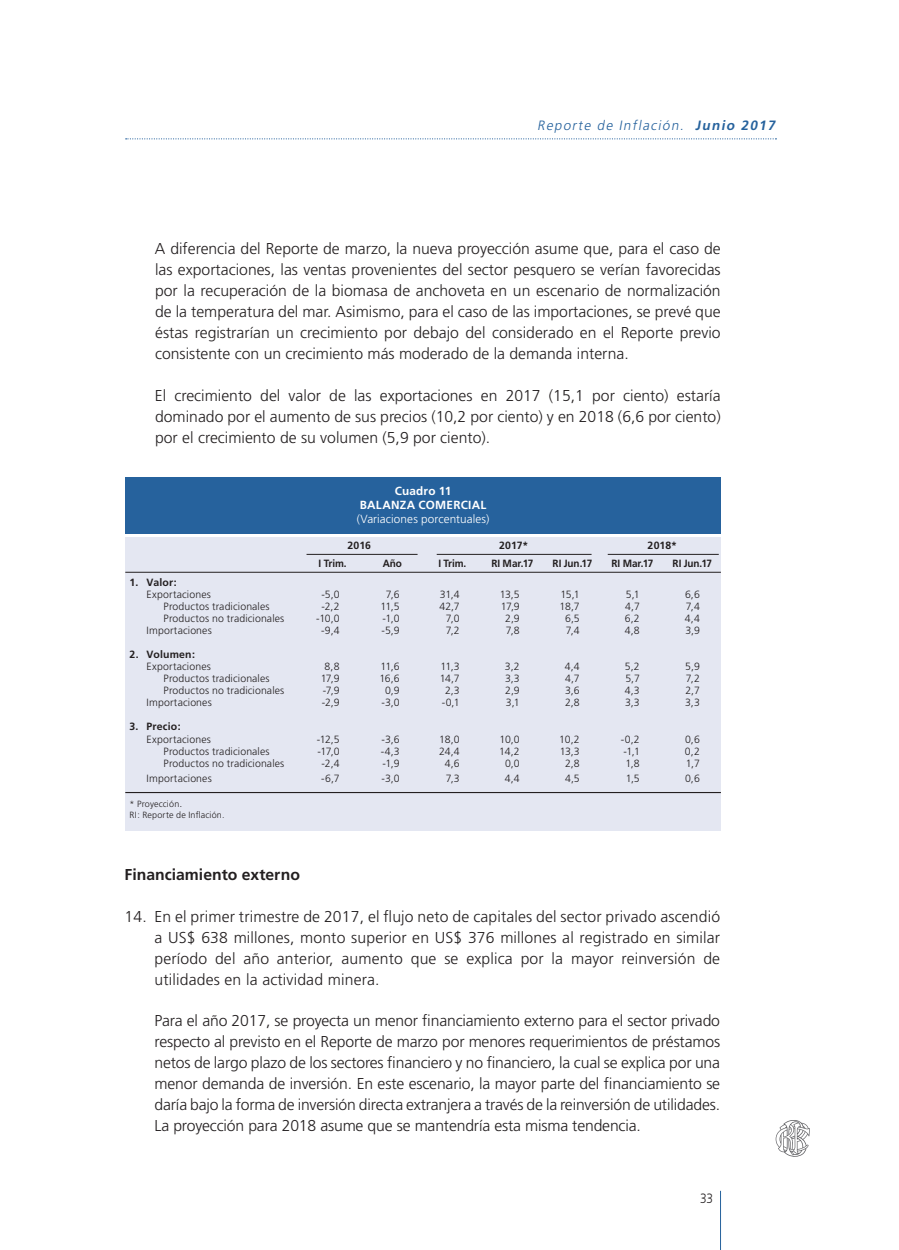
<style>
.page{position:relative;width:899px;height:1250px;background:#fff}
.page>*{position:absolute;margin:0;border:0;box-sizing:border-box;transform-origin:0 0}
.t1{font:300 15.75px/21px "Frutiger";color:#231f20;text-align:justify}
.t2{font:700 15.75px "Frutiger";color:#231f20}
.t3{font:italic 300 13.5px "Frutiger";color:#26629d}
.t4{font:300 13.5px "Frutiger";color:#231f20;scale:.88 1}
.t5{font:300 11.7px "Frutiger";letter-spacing:.01em;color:#fff}
.t6{font:700 11.7px/14.1px "Frutiger";letter-spacing:.02em;color:#fff;text-align:center}
.t7{font:300 10.5px "Frutiger";letter-spacing:.015em;color:#231f20}
.t8{font:700 10.5px "Frutiger";color:#231f20;scale:.95 1}
.t9{font:700 10.5px "Frutiger";color:#231f20}
.t10{font:700 10.5px "Frutiger";letter-spacing:.02em;color:#231f20}
.t11{font:300 9px/10.8px "Frutiger";letter-spacing:.02em;color:#231f20}
.s1{font-weight:700}
.s2{font-size:10.5px}
</style>
<div class="page">
<svg style="left:126px;top:138px;width:650px;height:1px"></svg>
<hr style="left:720px;top:1190px;width:1px;height:59px;background:#26629d">
<svg style="left:775px;top:1120px;width:34px;height:37px"></svg>
<div style="left:125px;top:536px;width:596px;height:294px;background:#e4e7f2"></div>
<div style="left:125px;top:477px;width:596px;height:56px;background:#26629d"></div>
<hr style="left:125px;top:572px;width:596px;height:1px;background:#231f20">
<hr style="left:125px;top:792px;width:596px;height:1px;background:#231f20">
<hr style="left:436px;top:554px;width:155px;height:1px;background:#231f20">
<hr style="left:607px;top:554px;width:111px;height:1px;background:#231f20">
<hr style="left:306px;top:554px;width:111px;height:1px;background:#231f20">
<p class="t3" style="left:537px;top:118px;width:242px">Reporte de Inflación. <span class="s1">Junio 2017</span></p>
<p class="t1" style="left:155px;top:238px;width:567px">A diferencia del Reporte de marzo, la nueva proyección asume que, para el caso de las exportaciones, las ventas provenientes del sector pesquero se verían favorecidas por la recuperación de la biomasa de anchoveta en un escenario de normalización de la temperatura del mar. Asimismo, para el caso de las importaciones, se prevé que éstas registrarían un crecimiento por debajo del considerado en el Reporte previo consistente con un crecimiento más moderado de la demanda interna.</p>
<p class="t1" style="left:155px;top:385px;width:567px">El crecimiento del valor de las exportaciones en 2017 (15,1 por ciento) estaría dominado por el aumento de sus precios (10,2 por ciento) y en 2018 (6,6 por ciento) por el crecimiento de su volumen (5,9 por ciento).</p>
<p class="t6" style="left:360px;top:484px;width:128px">Cuadro 11<br>BALANZA COMERCIAL</p>
<p class="t5" style="left:356px;top:512px;width:134px">(Variaciones porcentuales)</p>
<p class="t9" style="left:347px;top:538px;width:25px">2016</p>
<p class="t9" style="left:499px;top:538px;width:31px">2017*</p>
<p class="t9" style="left:647px;top:538px;width:31px">2018*</p>
<p class="t8" style="left:318px;top:557px;width:31px">I Trim.</p>
<p class="t8" style="left:382px;top:557px;width:22px">Año</p>
<p class="t8" style="left:438px;top:557px;width:31px">I Trim.</p>
<p class="t8" style="left:491px;top:557px;width:46px">RI Mar.17</p>
<p class="t8" style="left:552px;top:557px;width:43px">RI Jun.17</p>
<p class="t8" style="left:611px;top:557px;width:46px">RI Mar.17</p>
<p class="t8" style="left:672px;top:557px;width:43px">RI Jun.17</p>
<p class="t9" style="left:129px;top:576px;width:49px">1. Valor:</p>
<p class="t7" style="left:147px;top:589px;width:66px">Exportaciones</p>
<p class="t7" style="left:321px;top:589px;width:20px">-5,0</p>
<p class="t7" style="left:386px;top:589px;width:15px">7,6</p>
<p class="t7" style="left:440px;top:589px;width:21px">31,4</p>
<p class="t7" style="left:500px;top:589px;width:21px">13,5</p>
<p class="t7" style="left:560px;top:589px;width:21px">15,1</p>
<p class="t7" style="left:626px;top:589px;width:15px">5,1</p>
<p class="t7" style="left:685px;top:589px;width:16px">6,6</p>
<p class="t7" style="left:164px;top:601px;width:107px">Productos tradicionales</p>
<p class="t7" style="left:321px;top:601px;width:20px">-2,2</p>
<p class="t7" style="left:380px;top:601px;width:21px">11,5</p>
<p class="t7" style="left:439px;top:601px;width:22px">42,7</p>
<p class="t7" style="left:501px;top:601px;width:20px">17,9</p>
<p class="t7" style="left:559px;top:601px;width:22px">18,7</p>
<p class="t7" style="left:625px;top:601px;width:16px">4,7</p>
<p class="t7" style="left:686px;top:601px;width:15px">7,4</p>
<p class="t7" style="left:164px;top:613px;width:122px">Productos no tradicionales</p>
<p class="t7" style="left:316px;top:613px;width:25px">-10,0</p>
<p class="t7" style="left:382px;top:613px;width:19px">-1,0</p>
<p class="t7" style="left:446px;top:613px;width:15px">7,0</p>
<p class="t7" style="left:505px;top:613px;width:16px">2,9</p>
<p class="t7" style="left:565px;top:613px;width:16px">6,5</p>
<p class="t7" style="left:624px;top:613px;width:17px">6,2</p>
<p class="t7" style="left:685px;top:613px;width:16px">4,4</p>
<p class="t7" style="left:147px;top:625px;width:67px">Importaciones</p>
<p class="t7" style="left:321px;top:625px;width:20px">-9,4</p>
<p class="t7" style="left:381px;top:625px;width:20px">-5,9</p>
<p class="t7" style="left:445px;top:625px;width:16px">7,2</p>
<p class="t7" style="left:505px;top:625px;width:16px">7,8</p>
<p class="t7" style="left:566px;top:625px;width:15px">7,4</p>
<p class="t7" style="left:624px;top:625px;width:17px">4,8</p>
<p class="t7" style="left:685px;top:625px;width:16px">3,9</p>
<p class="t10" style="left:129px;top:648px;width:67px">2. Volumen:</p>
<p class="t7" style="left:147px;top:661px;width:66px">Exportaciones</p>
<p class="t7" style="left:324px;top:661px;width:17px">8,8</p>
<p class="t7" style="left:380px;top:661px;width:21px">11,6</p>
<p class="t7" style="left:440px;top:661px;width:21px">11,3</p>
<p class="t7" style="left:505px;top:661px;width:16px">3,2</p>
<p class="t7" style="left:565px;top:661px;width:16px">4,4</p>
<p class="t7" style="left:625px;top:661px;width:16px">5,2</p>
<p class="t7" style="left:685px;top:661px;width:16px">5,9</p>
<p class="t7" style="left:164px;top:673px;width:107px">Productos tradicionales</p>
<p class="t7" style="left:321px;top:673px;width:20px">17,9</p>
<p class="t7" style="left:379px;top:673px;width:22px">16,6</p>
<p class="t7" style="left:440px;top:673px;width:21px">14,7</p>
<p class="t7" style="left:505px;top:673px;width:16px">3,3</p>
<p class="t7" style="left:565px;top:673px;width:16px">4,7</p>
<p class="t7" style="left:625px;top:673px;width:16px">5,7</p>
<p class="t7" style="left:685px;top:673px;width:16px">7,2</p>
<p class="t7" style="left:164px;top:685px;width:122px">Productos no tradicionales</p>
<p class="t7" style="left:323px;top:685px;width:18px">-7,9</p>
<p class="t7" style="left:385px;top:685px;width:16px">0,9</p>
<p class="t7" style="left:445px;top:685px;width:16px">2,3</p>
<p class="t7" style="left:505px;top:685px;width:16px">2,9</p>
<p class="t7" style="left:565px;top:685px;width:16px">3,6</p>
<p class="t7" style="left:625px;top:685px;width:16px">4,3</p>
<p class="t7" style="left:685px;top:685px;width:16px">2,7</p>
<p class="t7" style="left:147px;top:697px;width:67px">Importaciones</p>
<p class="t7" style="left:322px;top:697px;width:19px">-2,9</p>
<p class="t7" style="left:381px;top:697px;width:20px">-3,0</p>
<p class="t7" style="left:441px;top:697px;width:20px">-0,1</p>
<p class="t7" style="left:506px;top:697px;width:15px">3,1</p>
<p class="t7" style="left:565px;top:697px;width:16px">2,8</p>
<p class="t7" style="left:625px;top:697px;width:16px">3,3</p>
<p class="t7" style="left:685px;top:697px;width:16px">3,3</p>
<p class="t9" style="left:129px;top:720px;width:53px">3. Precio:</p>
<p class="t7" style="left:147px;top:733px;width:66px">Exportaciones</p>
<p class="t7" style="left:317px;top:733px;width:24px">-12,5</p>
<p class="t7" style="left:381px;top:733px;width:20px">-3,6</p>
<p class="t7" style="left:439px;top:733px;width:22px">18,0</p>
<p class="t7" style="left:499px;top:733px;width:22px">10,0</p>
<p class="t7" style="left:559px;top:733px;width:22px">10,2</p>
<p class="t7" style="left:621px;top:733px;width:20px">-0,2</p>
<p class="t7" style="left:685px;top:733px;width:16px">0,6</p>
<p class="t7" style="left:164px;top:745px;width:107px">Productos tradicionales</p>
<p class="t7" style="left:317px;top:745px;width:24px">-17,0</p>
<p class="t7" style="left:381px;top:745px;width:20px">-4,3</p>
<p class="t7" style="left:439px;top:745px;width:22px">24,4</p>
<p class="t7" style="left:499px;top:745px;width:22px">14,2</p>
<p class="t7" style="left:559px;top:745px;width:22px">13,3</p>
<p class="t7" style="left:623px;top:745px;width:18px">-1,1</p>
<p class="t7" style="left:685px;top:745px;width:16px">0,2</p>
<p class="t7" style="left:164px;top:757px;width:122px">Productos no tradicionales</p>
<p class="t7" style="left:321px;top:757px;width:20px">-2,4</p>
<p class="t7" style="left:382px;top:757px;width:19px">-1,9</p>
<p class="t7" style="left:445px;top:757px;width:16px">4,6</p>
<p class="t7" style="left:505px;top:757px;width:16px">0,0</p>
<p class="t7" style="left:565px;top:757px;width:16px">2,8</p>
<p class="t7" style="left:625px;top:757px;width:16px">1,8</p>
<p class="t7" style="left:686px;top:757px;width:15px">1,7</p>
<p class="t7" style="left:147px;top:772px;width:67px">Importaciones</p>
<p class="t7" style="left:321px;top:772px;width:20px">-6,7</p>
<p class="t7" style="left:381px;top:772px;width:20px">-3,0</p>
<p class="t7" style="left:446px;top:772px;width:15px">7,3</p>
<p class="t7" style="left:505px;top:772px;width:16px">4,4</p>
<p class="t7" style="left:565px;top:772px;width:16px">4,5</p>
<p class="t7" style="left:625px;top:772px;width:16px">1,5</p>
<p class="t7" style="left:685px;top:772px;width:16px">0,6</p>
<p class="t11" style="left:129px;top:798px;width:96px">* Proyección<span class="s2">.<br></span>RI: Reporte de Inflación.</p>
<p class="t2" style="left:124px;top:864px;width:177px">Financiamiento externo</p>
<p class="t1" style="left:154px;top:905px;width:567px;text-indent:-30px">14. En el primer trimestre de 2017, el flujo neto de capitales del sector privado ascendió a US$ 638 millones, monto superior en US$ 376 millones al registrado en similar período del año anterior, aumento que se explica por la mayor reinversión de utilidades en la actividad minera.</p>
<p class="t1" style="left:154px;top:1010px;width:567px">Para el año 2017, se proyecta un menor financiamiento externo para el sector privado respecto al previsto en el Reporte de marzo por menores requerimientos de préstamos netos de largo plazo de los sectores financiero y no financiero, la cual se explica por una menor demanda de inversión. En este escenario, la mayor parte del financiamiento se daría bajo la forma de inversión directa extranjera a través de la reinversión de utilidades.<br>La proyección para 2018 asume que se mantendría esta misma tendencia.</p>
<p class="t4" style="left:700px;top:1190px;width:16px">33</p>
</div>
